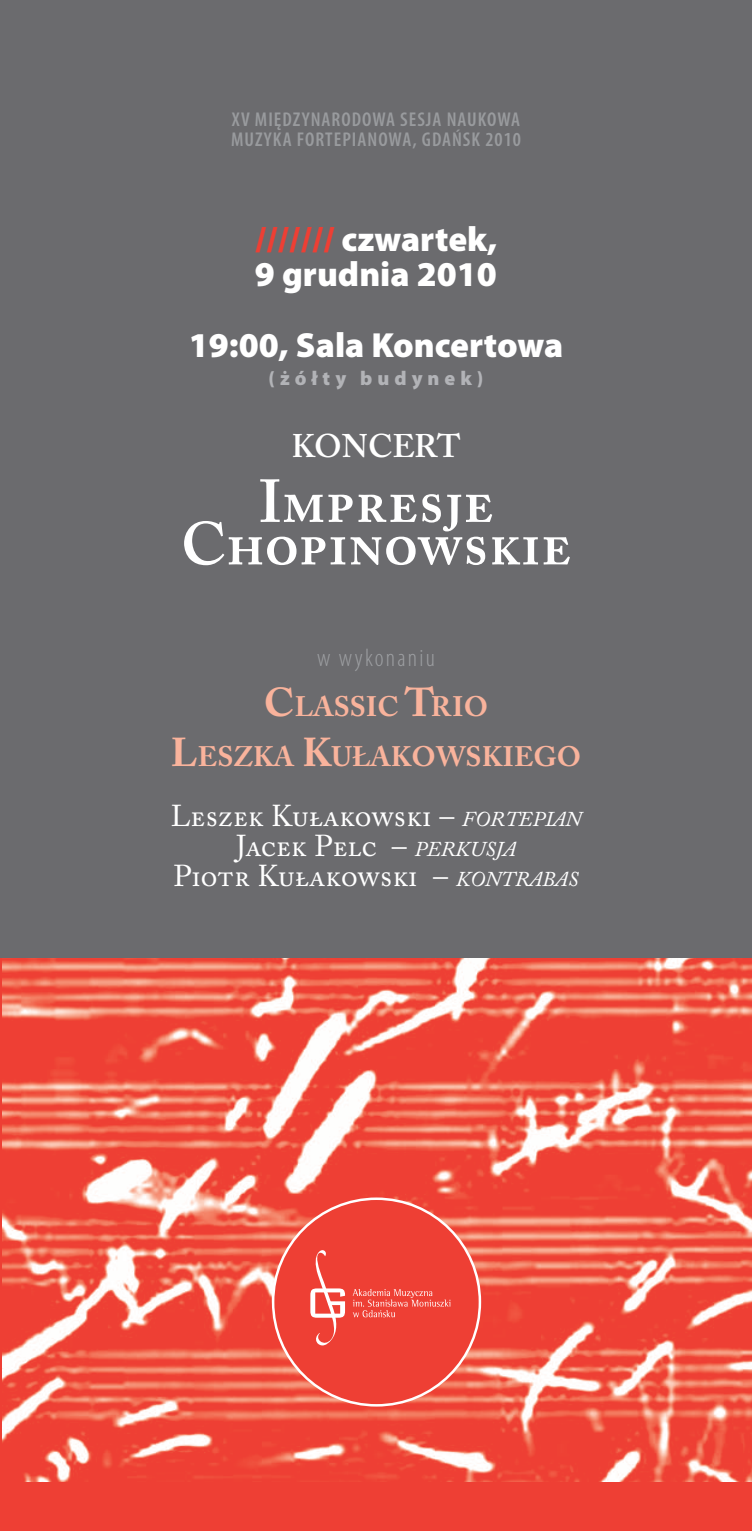
<style>
.page{position:relative;width:752px;height:1531px;background:#fff}
.page>*{position:absolute;margin:0;border:0;box-sizing:border-box;transform-origin:0 0}
.t1{font:600 60px/42.5px "Adobe Caslon Pro";color:#fff;text-align:center}
.t2{font:900 35px/35px "Myriad Pro";color:#fff}
.t3{font:600 32.5px "Adobe Caslon Pro";letter-spacing:-.005em;color:#fff}
.t4{font:30px/30px "Adobe Caslon Pro";color:#fff;text-align:center}
.t5{font:700 28px/50px "Adobe Caslon Pro";color:#f9b39c;text-align:center}
.t6{font:300 condensed 25px "Myriad Pro";letter-spacing:.09em;color:#9d9fa2}
.t7{font:600 condensed 20px/20px "Myriad Pro";letter-spacing:.05em;color:#999b9e}
.t8{font:900 20px "Myriad Pro";letter-spacing:.25em;color:#b2b3b7}
.s1{color:#ee3f34}
.s2{font-size:40px}
.s3{font-style:italic;font-size:21px}
</style>
<div class="page">
<div style="left:0;top:147px;width:751px;height:1384px;background:#ee3f34"></div>
<img style="left:2px;top:958px;width:749px;height:523px">
<div style="left:0;top:0;width:751px;height:958px;background:#6b6b6e"></div>
<div style="left:273px;top:1199px;width:206px;height:206px;background:#ee3f34;border-radius:50%"></div>
<svg style="left:310px;top:1250px;width:35px;height:95px"></svg>
<svg style="left:352px;top:1289px;width:98px;height:28px"></svg>
<p class="t7" style="left:231px;top:110px;width:291px">XV MIĘDZYNARODOWA SESJA NAUKOWA<br>MUZYKA FORTEPIANOWA, GDAŃSK 2010</p>
<p class="t2" style="left:254px;top:222px;width:244px"><span class="s1">///////</span> czwartek,<br>9 grudnia 2010</p>
<p class="t2" style="left:189px;top:328px;width:376px">19:00, Sala Koncertowa</p>
<p class="t8" style="left:268px;top:367px;width:216px">(żółty budynek)</p>
<p class="t3" style="left:291px;top:427px;width:170px">KONCERT</p>
<h1 class="t1" style="left:181px;top:480px;width:391px">IMPRESJE<br>CHOPINOWSKIE</h1>
<p class="t6" style="left:317px;top:645px;width:119px">w wykonaniu</p>
<p class="t5" style="left:171px;top:682px;width:411px"><span class="s2">C</span>LASSIC <span class="s2">T</span>RIO<br><span class="s2">L</span>ESZKA <span class="s2">K</span>UŁAKOWSKIEGO</p>
<p class="t4" style="left:171px;top:801px;width:412px">LESZEK KUŁAKOWSKI – <span class="s3">FORTEPIAN<br></span>JACEK PELC – <span class="s3">PERKUSJA<br></span>PIOTR KUŁAKOWSKI – <span class="s3">KONTRABAS</span></p>
</div>
